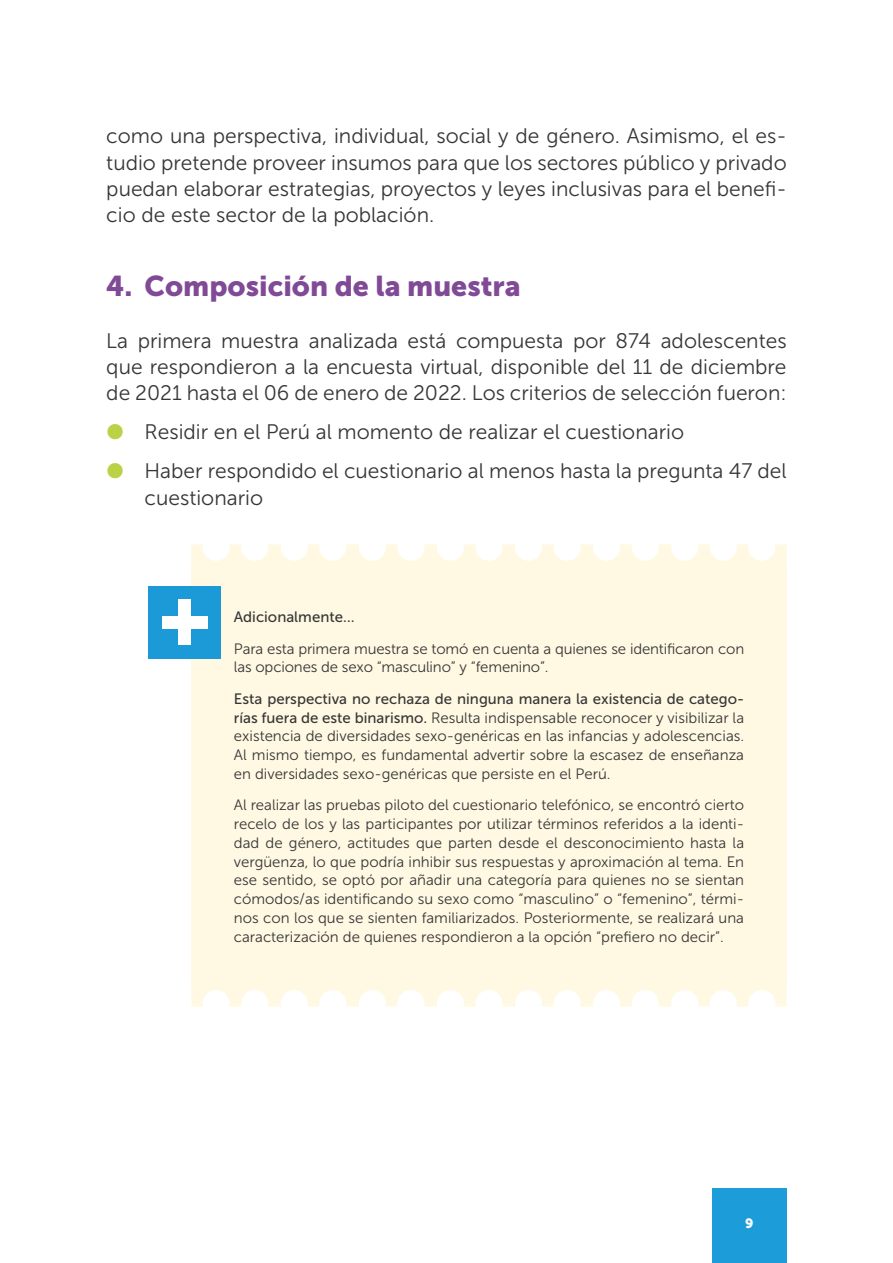
<style>
.page{position:relative;width:893px;height:1263px;background:#fff}
.page>*{position:absolute;margin:0;border:0;box-sizing:border-box;transform-origin:0 0}
.t1{font:28.5px "Museo Sans 900";color:#814a97}
.CI-Parrafo-Normal{font:21px/26.2px "Museo Sans 300";color:#373636;text-align:justify}
.CI-Párrafo-Adicional{font:15px/18.8px "Museo Sans 300";letter-spacing:-.005em;color:#373636;text-align:justify}
.CI-Párrafo-Adicional-2{font:15px "Museo Sans 500";color:#373636}
.t2{font:13.5px "Museo Sans 900";color:#fff}
.s1{color:#bbd146}
.s2{font-family:"Museo Sans 500"}
</style>
<div class="page">
<div style="left:712px;top:1188px;width:75px;height:75px;background:#1c9cd8"></div>
<div style="left:191px;top:568px;width:596px;height:416px;background:#fff9e3"></div>
<svg style="left:191px;top:544px;width:596px;height:24px"></svg>
<div style="left:149px;top:586px;width:72px;height:72px;background:#1b9ad7"></div>
<div style="left:179px;top:599px;width:12px;height:46px;background:#fff"></div>
<div style="left:162px;top:616px;width:46px;height:12px;background:#fff"></div>
<svg style="left:191px;top:984px;width:596px;height:22px"></svg>
<p class="CI-Parrafo-Normal" style="left:106px;top:123px;width:682px">como una perspectiva, individual, social y de género. Asimismo, el es&shy;tudio pretende proveer insumos para que los sectores público y privado puedan elaborar estrategias, proyectos y leyes inclusivas para el benefi&shy;cio de este sector de la población.</p>
<p class="t1" style="left:106px;top:270px;width:416px">4. Composición de la muestra</p>
<p class="CI-Parrafo-Normal" style="left:106px;top:328px;width:682px">La primera muestra analizada está compuesta por 874 adolescentes que respondieron a la encuesta virtual, disponible del 11 de diciembre de 2021 hasta el 06 de enero de 2022. Los criterios de selección fueron:</p>
<p class="CI-Parrafo-Normal" style="left:106px;top:419px;width:579px"><span class="s1">●</span> Residir en el Perú al momento de realizar el cuestionario</p>
<p class="CI-Parrafo-Normal" style="left:145px;top:458px;width:644px;text-indent:-38px"><span class="s1">●</span> Haber respondido el cuestionario al menos hasta la pregunta 47 del cuestionario</p>
<p class="CI-Párrafo-Adicional-2" style="left:234px;top:609px;width:122px">Adicionalmente…</p>
<p class="CI-Párrafo-Adicional" style="left:234px;top:639px;width:512px">Para esta primera muestra se tomó en cuenta a quienes se identificaron con las opciones de sexo “masculino” y “femenino”.</p>
<p class="CI-Párrafo-Adicional" style="left:234px;top:689px;width:512px"><span class="s2">Esta perspectiva no rechaza de ninguna manera la existencia de catego&shy;rías fuera de este binarismo.</span> Resulta indispensable reconocer y visibilizar la existencia de diversidades sexo-genéricas en las infancias y adolescencias.<br>Al mismo tiempo, es fundamental advertir sobre la escasez de enseñanza en diversidades sexo-genéricas que persiste en el Perú.</p>
<p class="CI-Párrafo-Adicional" style="left:234px;top:796px;width:512px">Al realizar las pruebas piloto del cuestionario telefónico, se encontró cierto recelo de los y las participantes por utilizar términos referidos a la identi&shy;dad de género, actitudes que parten desde el desconocimiento hasta la vergüenza, lo que podría inhibir sus respuestas y aproximación al tema. En ese sentido, se optó por añadir una categoría para quienes no se sientan cómodos/as identificando su sexo como “masculino” o “femenino”, térmi&shy;nos con los que se sienten familiarizados. Posteriormente, se realizará una caracterización de quienes respondieron a la opción “prefiero no decir”.</p>
<p class="t2" style="left:745px;top:1215px;width:10px">9</p>
</div>
